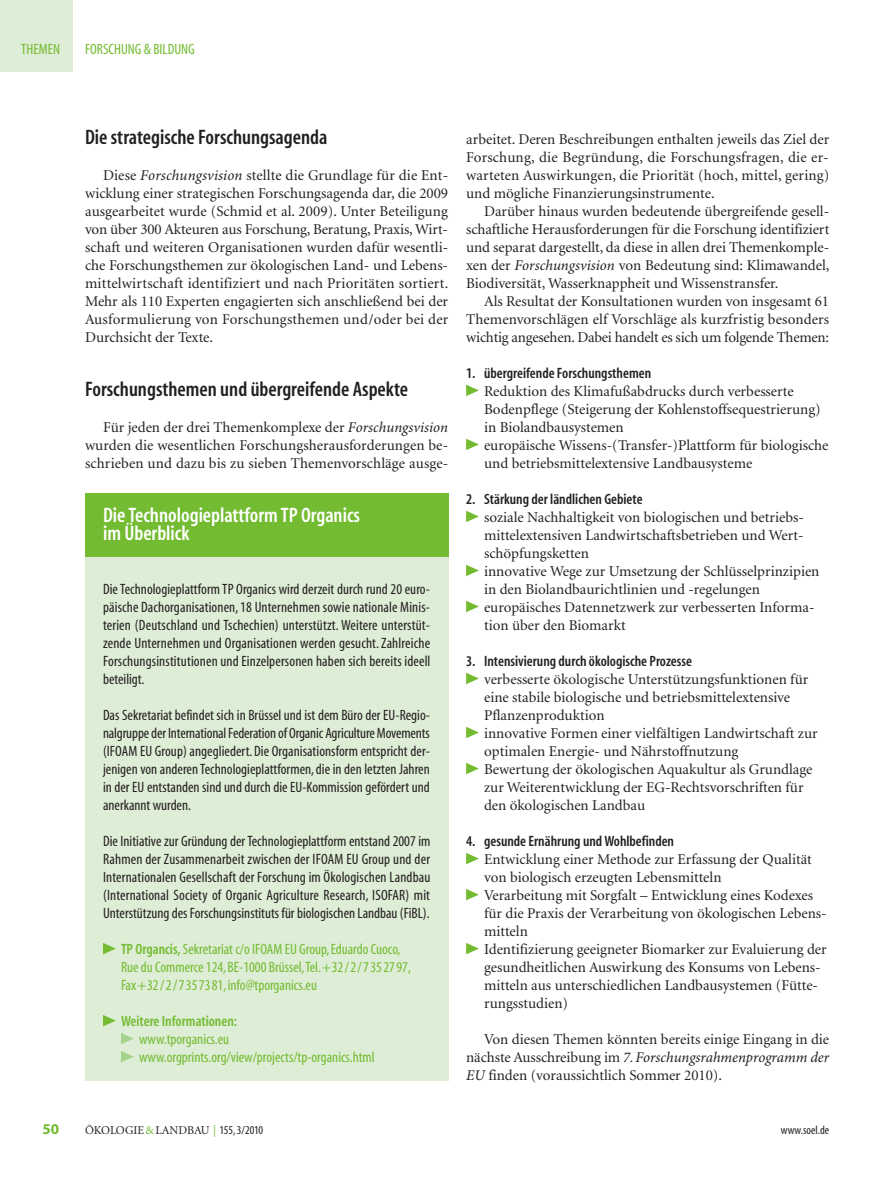
<style>
.page{position:relative;width:893px;height:1191px;background:#fff}
.page>*{position:absolute;margin:0;border:0;box-sizing:border-box;transform-origin:0 0}
.t1{font:21px "Myriad MM 565 wt 300 wd";color:#231f20}
.t2{font:21px/18px "Myriad MM 565 wt 300 wd";color:#fff}
.t3{font:15px/18px "Minion";color:#231f20;text-align:justify}
.t4{font:15px/18px "Myriad MM 400 wt 300 wd";color:#231f20;text-align:justify}
.t5{font:15px/18px "Myriad MM 400 wt 300 wd";color:#73bb31}
.t6{font:15px "Myriad MM 565 wt 300 wd";color:#231f20}
.t7{font:15px "Myriad MM 565 wt 300 wd";color:#73bb31}
.t8{font:15px "Myriad MM 700 wt 600 wd";color:#73bb31}
.t9{font:italic 14.85px "Minion Pro";letter-spacing:-.005em;color:#231f20}
.t10{font:12px "Minion";color:#231f20}
.t11{font:12px "Myriad MM 400 wt 300 wd";color:#231f20}
.s1{font-family:"Minion Pro";font-style:italic;font-size:14.85px}
.s2{font-family:"Myriad MM 565 wt 300 wd"}
.s3{font-family:"Minion";font-style:normal;font-size:15px}
.s4{color:#73bb31}
.s5{font-family:"Myriad MM 400 wt 300 wd";color:#73bb31}
.s6{font-family:"Myriad MM 400 wt 300 wd"}
</style>
<div class="page">
<div style="left:0;top:0;width:72px;height:72px;background:#deedd5"></div>
<svg style="left:466px;top:385px;width:13px;height:11px"></svg>
<svg style="left:466px;top:439px;width:13px;height:11px"></svg>
<svg style="left:466px;top:511px;width:13px;height:11px"></svg>
<svg style="left:466px;top:565px;width:13px;height:11px"></svg>
<svg style="left:466px;top:601px;width:13px;height:11px"></svg>
<svg style="left:466px;top:673px;width:13px;height:11px"></svg>
<svg style="left:466px;top:727px;width:13px;height:11px"></svg>
<svg style="left:466px;top:763px;width:13px;height:11px"></svg>
<svg style="left:466px;top:853px;width:13px;height:11px"></svg>
<svg style="left:466px;top:889px;width:13px;height:11px"></svg>
<svg style="left:466px;top:943px;width:13px;height:11px"></svg>
<div style="left:85px;top:493px;width:363px;height:64px;background:#73bb31"></div>
<div style="left:85px;top:557px;width:363px;height:523px;background:#deedd5"></div>
<svg style="left:121px;top:1033px;width:13px;height:11px"></svg>
<svg style="left:121px;top:1051px;width:13px;height:11px"></svg>
<svg style="left:103px;top:943px;width:13px;height:11px"></svg>
<svg style="left:103px;top:1015px;width:13px;height:11px"></svg>
<p class="t5" style="left:21px;top:41px;width:40px">THEMEN</p>
<p class="t5" style="left:85px;top:41px;width:111px">FORSCHUNG &amp; BILDUNG</p>
<h1 class="t1" style="left:85px;top:129px;width:244px">Die strategische Forschungsagenda</h1>
<p class="t3" style="left:85px;top:167px;width:365px;text-indent:18px">Diese <span class="s1">Forschungsvision</span> stellte die Grundlage für die Ent&shy;wicklung einer strategischen Forschungsagenda dar, die 2009 ausgearbeitet wurde (Schmid et al. 2009). Unter Beteiligung von über 300 Akteuren aus Forschung, Beratung, Praxis, Wirt&shy;schaft und weiteren Organisationen wurden dafür wesentli&shy;che Forschungsthemen zur ökologischen Land- und Lebens&shy;mittelwirtschaft identifiziert und nach Prioritäten sortiert.<br>Mehr als 110 Experten engagierten sich anschließend bei der Ausformulierung von Forschungsthemen und/oder bei der Durchsicht der Texte.</p>
<h1 class="t1" style="left:85px;top:381px;width:325px">Forschungsthemen und übergreifende Aspekte</h1>
<p class="t3" style="left:85px;top:419px;width:365px;text-indent:18px">Für jeden der drei Themenkomplexe der <span class="s1">Forschungsvision </span>wurden die wesentlichen Forschungsherausforderungen be&shy;schrieben und dazu bis zu sieben Themenvorschläge ausge-</p>
<h1 class="t2" style="left:103px;top:508px;width:259px">Die Technologieplattform TP Organics im Überblick</h1>
<p class="t4" style="left:103px;top:581px;width:329px">Die Technologieplattform TP Organics wird derzeit durch rund 20 euro&shy;päische Dachorganisationen, 18 Unternehmen sowie nationale Minis&shy;terien (Deutschland und Tschechien) unterstützt. Weitere unterstüt&shy;zende Unternehmen und Organisationen werden gesucht. Zahlreiche Forschungsinstitutionen und Einzelpersonen haben sich bereits ideell beteiligt.</p>
<p class="t4" style="left:103px;top:707px;width:328px">Das Sekretariat befindet sich in Brüssel und ist dem Büro der EU-Regio&shy;nalgruppe der International Federation of Organic Agriculture Movements (IFOAM EU Group) angegliedert. Die Organisationsform entspricht der&shy;jenigen von anderen Technologieplattformen, die in den letzten Jahren in der EU entstanden sind und durch die EU-Kommission gefördert und anerkannt wurden.</p>
<p class="t4" style="left:103px;top:833px;width:329px">Die Initiative zur Gründung der Technologieplattform entstand 2007 im Rahmen der Zusammenarbeit zwischen der IFOAM EU Group und der Internationalen Gesellschaft der Forschung im Ökologischen Landbau (International Society of Organic Agriculture Research, ISOFAR) mit Unterstützung des Forschungsinstituts für biologischen Landbau (FiBL).</p>
<p class="t5" style="left:121px;top:941px;width:291px"><span class="s2">TP Organcis,</span> Sekretariat c/o IFOAM EU Group, Eduardo Cuoco,<br>Rue du Commerce 124, BE-1000 Brüssel, Tel. +32/2/7352797,<br>Fax+32/2/7357381, info@tporganics.eu</p>
<p class="t7" style="left:121px;top:1016px;width:118px">Weitere Informationen:</p>
<p class="t5" style="left:139px;top:1031px;width:237px">www.tporganics.eu www.orgprints.org/view/projects/tp-organics.html</p>
<p class="t3" style="left:466px;top:131px;width:365px">arbeitet. Deren Beschreibungen enthalten jeweils das Ziel der Forschung, die Begründung, die Forschungsfragen, die er&shy;warteten Auswirkungen, die Priorität (hoch, mittel, gering) und mögliche Finanzierungsinstrumente.</p>
<p class="t3" style="left:466px;top:203px;width:365px;text-indent:18px">Darüber hinaus wurden bedeutende übergreifende gesell&shy;schaftliche Herausforderungen für die Forschung identifiziert und separat dargestellt, da diese in allen drei Themenkomple&shy;xen der <span class="s1">Forschungsvision</span> von Bedeutung sind: Klimawandel, Biodiversität, Wasserknappheit und Wissenstransfer.</p>
<p class="t3" style="left:466px;top:293px;width:365px;text-indent:18px">Als Resultat der Konsultationen wurden von insgesamt 61<br>Themenvorschlägen elf Vorschläge als kurzfristig besonders wichtig angesehen. Dabei handelt es sich um folgende Themen:</p>
<p class="t6" style="left:466px;top:368px;width:187px">1. übergreifende Forschungsthemen</p>
<p class="t3" style="left:484px;top:383px;width:346px;text-align:left">Reduktion des Klimafußabdrucks durch verbesserte Bodenpflege (Steigerung der Kohlenstoffsequestrierung) in Biolandbausystemen<br>europäische Wissens-(Transfer-)Plattform für biologische und betriebsmittelextensive Landbausysteme</p>
<p class="t6" style="left:466px;top:494px;width:178px">2. Stärkung der ländlichen Gebiete</p>
<p class="t3" style="left:484px;top:509px;width:337px;text-align:left">soziale Nachhaltigkeit von biologischen und betriebs&shy;mittelextensiven Landwirtschaftsbetrieben und Wert&shy;schöpfungsketten<br>innovative Wege zur Umsetzung der Schlüsselprinzipien in den Biolandbaurichtlinien und -regelungen europäisches Datennetzwerk zur verbesserten Informa&shy;tion über den Biomarkt</p>
<p class="t6" style="left:466px;top:656px;width:227px">3. Intensivierung durch ökologische Prozesse</p>
<p class="t3" style="left:484px;top:671px;width:335px;text-align:left">verbesserte ökologische Unterstützungsfunktionen für eine stabile biologische und betriebsmittelextensive Pflanzenproduktion<br>innovative Formen einer vielfältigen Landwirtschaft zur optimalen Energie- und Nährstoffnutzung<br>Bewertung der ökologischen Aquakultur als Grundlage zur Weiterentwicklung der EG-Rechtsvorschriften für den ökologischen Landbau</p>
<p class="t6" style="left:466px;top:836px;width:210px">4. gesunde Ernährung und Wohlbefinden</p>
<p class="t3" style="left:484px;top:851px;width:344px;text-align:left">Entwicklung einer Methode zur Erfassung der Qualität von biologisch erzeugten Lebensmitteln<br>Verarbeitung mit Sorgfalt – Entwicklung eines Kodexes für die Praxis der Verarbeitung von ökologischen Lebens&shy;mitteln<br>Identifizierung geeigneter Biomarker zur Evaluierung der gesundheitlichen Auswirkung des Konsums von Lebens&shy;mitteln aus unterschiedlichen Landbausystemen (Fütte&shy;rungsstudien)</p>
<p class="t3" style="left:484px;top:1031px;width:347px">Von diesen Themen könnten bereits einige Eingang in die</p>
<p class="t9" style="left:466px;top:1052px;width:365px"><span class="s3">nächste Ausschreibung im</span> 7. Forschungsrahmenprogramm der</p>
<p class="t3" style="left:466px;top:1067px;width:257px"><span class="s1">EU</span> finden (voraussichtlich Sommer 2010).</p>
<p class="t8" style="left:43px;top:1123px;width:18px">50</p>
<p class="t10" style="left:85px;top:1125px;width:180px">ÖKOLOGIE <span class="s4">&amp;</span>LANDBAU <span class="s5">|</span> <span class="s6">155, 3/2010</span></p>
<p class="t11" style="left:781px;top:1126px;width:50px">www.soel.de</p>
</div>
